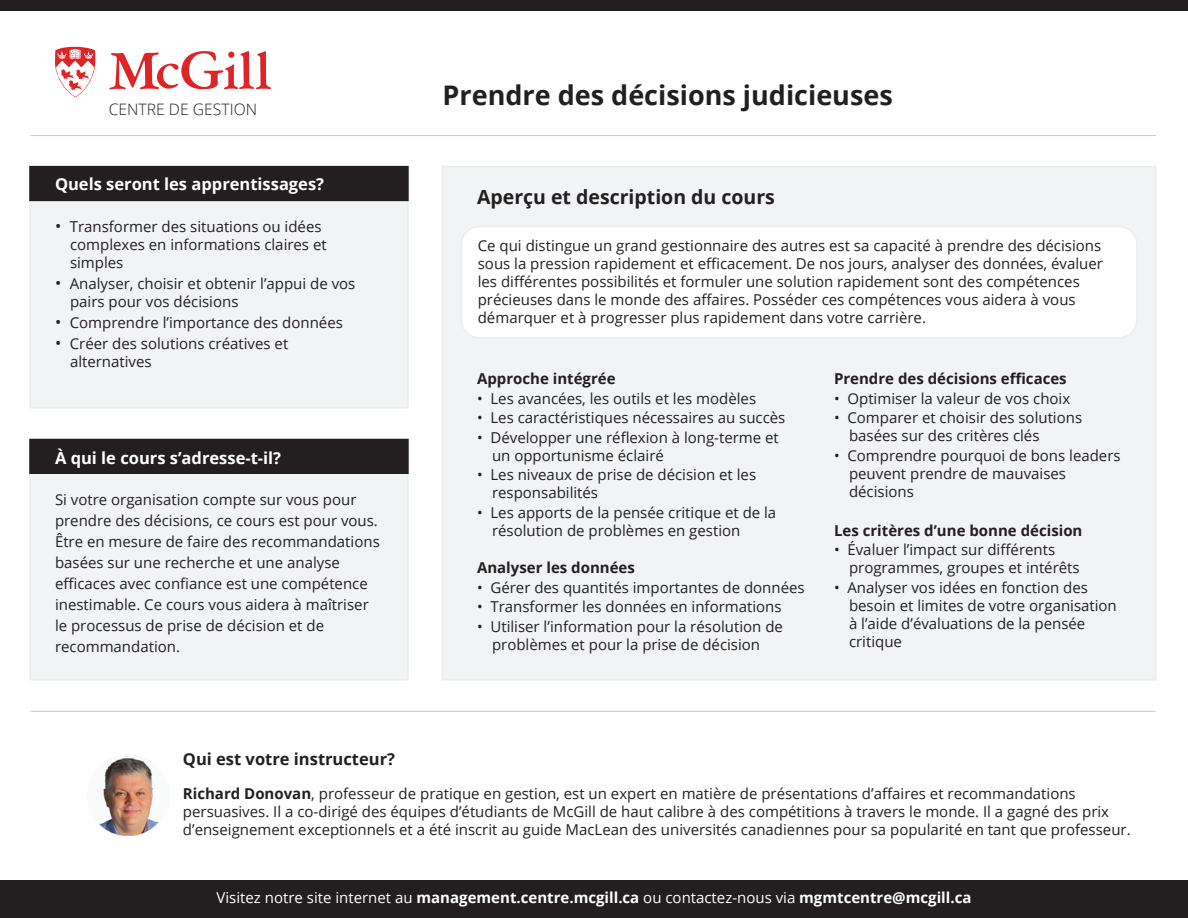
<style>
.page{position:relative;width:1188px;height:918px;background:#fff}
.page>*{position:absolute;margin:0;border:0;box-sizing:border-box;transform-origin:0 0}
.t1{font:700 27px "Open Sans";color:#231f20}
.t2{font:700 19.5px "Open Sans";color:#231f20}
.t3{font:700 16.5px "Open Sans";color:#fff}
.t4{font:700 16.5px "Open Sans";color:#231f20}
.t5{font:300 15.75px "Open Sans";color:#231f20}
.t6{font:15px/18px "Open Sans";color:#231f20}
.t7{font:700 15px "Open Sans";color:#fff}
.t8{font:700 15px "Open Sans";color:#231f20}
.s1{font-size:16.5px}
.s2{font-weight:700}
.s3{font-weight:400}
</style>
<div class="page">
<hr style="left:30px;top:135px;width:1126px;height:1px;background:#c7c8ca">
<div style="left:442px;top:166px;width:714px;height:514px;background:#f2f3f4"></div>
<div style="left:0;top:880px;width:1188px;height:38px;background:#231f20"></div>
<div style="left:29px;top:200px;width:380px;height:208px;background:#f2f3f4;border:2px solid #ebecee"></div>
<div style="left:29px;top:166px;width:380px;height:35px;background:#231f20"></div>
<div style="left:29px;top:472px;width:380px;height:208px;background:#f2f3f4"></div>
<div style="left:29px;top:439px;width:380px;height:35px;background:#231f20"></div>
<div style="left:0;top:0;width:1188px;height:11px;background:#231f20"></div>
<div style="left:461px;top:227px;width:676px;height:111px;background:#fff;border-radius:18px"></div>
<div style="left:461px;top:226px;width:677px;height:113px;border:2px solid #ebecee;border-radius:18px"></div>
<svg style="left:55px;top:47px;width:41px;height:50px"></svg>
<svg style="left:109px;top:51px;width:162px;height:39px"></svg>
<hr style="left:30px;top:711px;width:1126px;height:1px;background:#c7c8ca">
<img style="left:99px;top:757px;width:60px;height:78px">
<p class="t5" style="left:109px;top:99px;width:150px">CENTRE DE GESTION</p>
<p class="t3" style="left:55px;top:173px;width:271px">Quels seront les apprentissages?</p>
<p class="t6" style="left:70px;top:217px;width:258px;text-indent:-15px"><span class="s1">•</span> Transformer des situations ou idées complexes en informations claires et simples</p>
<p class="t6" style="left:70px;top:274px;width:287px;text-indent:-15px"><span class="s1">•</span> Analyser, choisir et obtenir l’appui de vos pairs pour vos décisions</p>
<p class="t6" style="left:55px;top:313px;width:289px"><span class="s1">•</span> Comprendre l’importance des données</p>
<p class="t6" style="left:70px;top:335px;width:220px;text-indent:-15px"><span class="s1">•</span> Créer des solutions créatives et alternatives</p>
<p class="t3" style="left:55px;top:446px;width:228px">À qui le cours s’adresse-t-il?</p>
<p class="t6" style="left:55px;top:488px;width:326px;line-height:21px">Si votre organisation compte sur vous pour prendre des décisions, ce cours est pour vous.<br>Être en mesure de faire des recommandations basées sur une recherche et une analyse efficaces avec confiance est une compétence inestimable. Ce cours vous aidera à maîtriser le processus de prise de décision et de recommandation.</p>
<p class="t4" style="left:183px;top:748px;width:214px">Qui est votre instructeur?</p>
<h1 class="t1" style="left:443px;top:76px;width:452px">Prendre des décisions judicieuses</h1>
<h2 class="t2" style="left:477px;top:184px;width:299px">Aperçu et description du cours</h2>
<p class="t6" style="left:478px;top:236px;width:627px">Ce qui distingue un grand gestionnaire des autres est sa capacité à prendre des décisions sous la pression rapidement et efficacement. De nos jours, analyser des données, évaluer les différentes possibilités et formuler une solution rapidement sont des compétences précieuses dans le monde des affaires. Posséder ces compétences vous aidera à vous démarquer et à progresser plus rapidement dans votre carrière.</p>
<p class="t8" style="left:477px;top:368px;width:140px">Approche intégrée</p>
<p class="t6" style="left:477px;top:389px;width:281px">• Les avancées, les outils et les modèles</p>
<p class="t6" style="left:477px;top:408px;width:310px">• Les caractéristiques nécessaires au succès</p>
<p class="t6" style="left:492px;top:428px;width:288px;text-indent:-15px">• Développer une réflexion à long-terme et un opportunisme éclairé</p>
<p class="t6" style="left:492px;top:465px;width:266px;text-indent:-15px">• Les niveaux de prise de décision et les responsabilités</p>
<p class="t6" style="left:492px;top:503px;width:286px;text-indent:-15px">• Les apports de la pensée critique et de la résolution de problèmes en gestion</p>
<p class="t8" style="left:477px;top:557px;width:159px">Analyser les données</p>
<p class="t6" style="left:477px;top:578px;width:329px">• Gérer des quantités importantes de données</p>
<p class="t6" style="left:477px;top:597px;width:306px">• Transformer les données en informations</p>
<p class="t6" style="left:477px;top:617px;width:307px;text-align:center">• Utiliser l’information pour la résolution de problèmes et pour la prise de décision</p>
<p class="t8" style="left:834px;top:368px;width:234px">Prendre des décisions efficaces</p>
<p class="t6" style="left:834px;top:389px;width:238px">• Optimiser la valeur de vos choix</p>
<p class="t6" style="left:849px;top:408px;width:235px;text-indent:-15px">• Comparer et choisir des solutions basées sur des critères clés</p>
<p class="t6" style="left:849px;top:446px;width:273px;text-indent:-15px">• Comprendre pourquoi de bons leaders peuvent prendre de mauvaises décisions</p>
<p class="t8" style="left:834px;top:520px;width:250px">Les critères d’une bonne décision</p>
<p class="t6" style="left:849px;top:540px;width:232px;text-indent:-15px">• Évaluer l’impact sur différents programmes, groupes et intérêts</p>
<p class="t6" style="left:849px;top:578px;width:269px;text-indent:-15px">• Analyser vos idées en fonction des besoin et limites de votre organisation à l’aide d’évaluations de la pensée critique</p>
<p class="t6" style="left:183px;top:784px;width:949px"><span class="s2">Richard Donovan</span>, professeur de pratique en gestion, est un expert en matière de présentations d’affaires et recommandations persuasives. Il a co-dirigé des équipes d’étudiants de McGill de haut calibre à des compétitions à travers le monde. Il a gagné des prix d’enseignement exceptionnels et a été inscrit au guide MacLean des universités canadiennes pour sa popularité en tant que professeur.</p>
<p class="t7" style="left:217px;top:887px;width:756px"><span class="s3">Visitez notre site internet au</span> management.centre.mcgill.ca <span class="s3">ou contactez-nous via</span> mgmtcentre@mcgill.ca</p>
</div>
